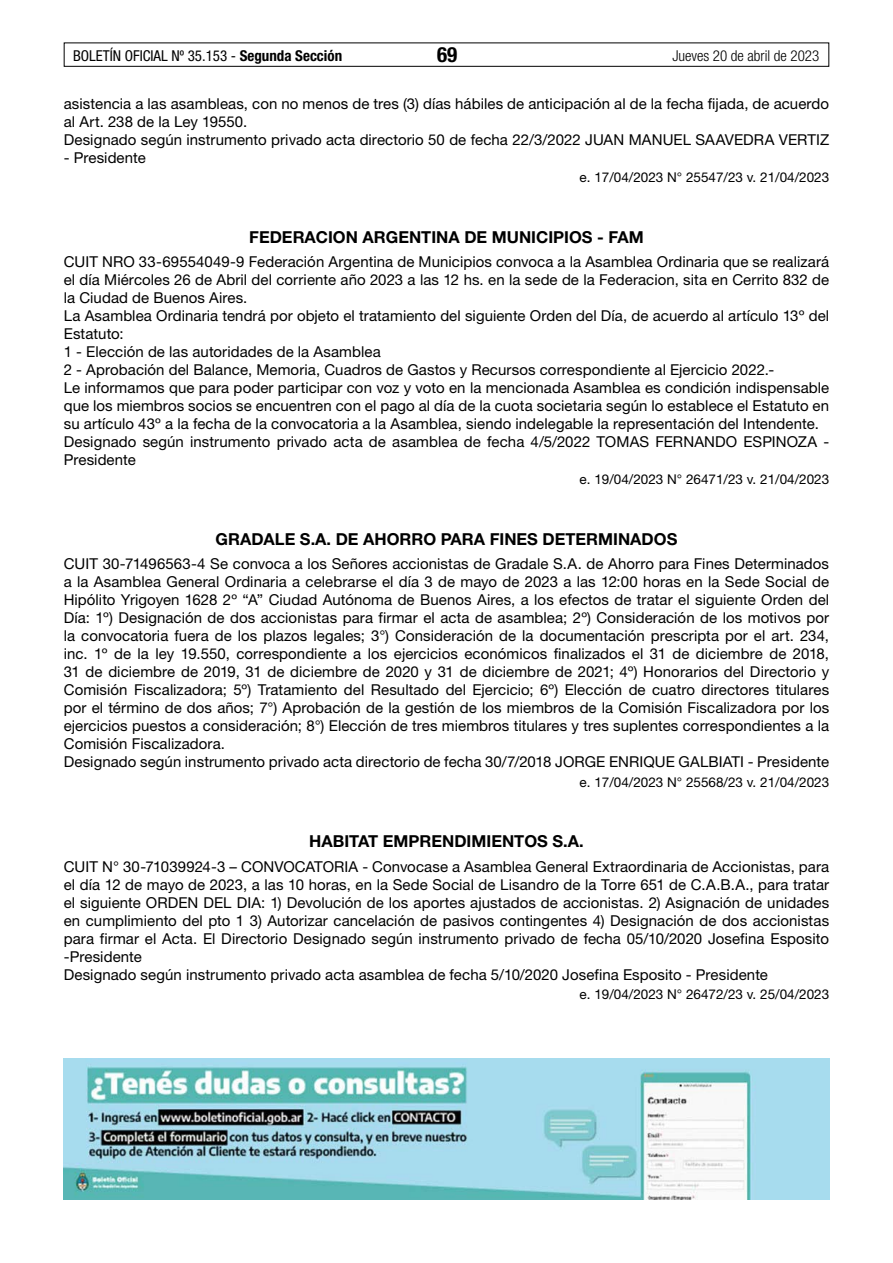
<style>
.page{position:relative;width:893px;height:1263px;background:#fff}
.page>*{position:absolute;margin:0;border:0;box-sizing:border-box;transform-origin:0 0}
.t1{font:700 condensed 21px "Helvetica Neue LT Std";color:#000}
.t2{font:700 16.5px "Helvetica Neue LT Std";color:#000}
.t3{font:15px/18px "Helvetica Neue LT Std";letter-spacing:.005em;color:#000}
.t4{font:condensed 15px "Helvetica Neue LT Std";color:#000}
.t5{font:300 condensed 15px "Helvetica Neue LT Std";color:#000}
.t6{font:13.5px "Helvetica Neue LT Std";color:#000}
.s1{font-weight:700}
</style>
<div class="page">
<div style="left:64px;top:43px;width:765px;height:24px;border:1px solid #000"></div>
<img style="left:64px;top:1059px;width:765px;height:140px">
<p class="t4" style="left:73px;top:47px;width:271px">BOLETÍN OFICIAL Nº 35.153 - <span class="s1">Segunda Sección</span></p>
<h1 class="t1" style="left:437px;top:42px;width:22px">69</h1>
<p class="t5" style="left:672px;top:47px;width:148px">Jueves 20 de abril de 2023</p>
<p class="t3" style="left:64px;top:94px;width:767px">asistencia a las asambleas, con no menos de tres (3) días hábiles de anticipación al de la fecha fijada, de acuerdo al Art. 238 de la Ley 19550.<br>Designado según instrumento privado acta directorio 50 de fecha 22/3/2022 JUAN MANUEL SAAVEDRA VERTIZ</p>
<p class="t3" style="left:64px;top:148px;width:84px">- Presidente</p>
<p class="t6" style="left:580px;top:169px;width:251px">e. 17/04/2023 N° 25547/23 v. 21/04/2023</p>
<p class="t2" style="left:249px;top:226px;width:396px">FEDERACION ARGENTINA DE MUNICIPIOS - FAM</p>
<p class="t3" style="left:64px;top:252px;width:767px">CUIT NRO 33-69554049-9 Federación Argentina de Municipios convoca a la Asamblea Ordinaria que se realizará el día Miércoles 26 de Abril del corriente año 2023 a las 12 hs. en la sede de la Federacion, sita en Cerrito 832 de la Ciudad de Buenos Aires.<br>La Asamblea Ordinaria tendrá por objeto el tratamiento del siguiente Orden del Día, de acuerdo al artículo 13º del Estatuto:<br>1 - Elección de las autoridades de la Asamblea<br>2 - Aprobación del Balance, Memoria, Cuadros de Gastos y Recursos correspondiente al Ejercicio 2022.-<br>Le informamos que para poder participar con voz y voto en la mencionada Asamblea es condición indispensable que los miembros socios se encuentren con el pago al día de la cuota societaria según lo establece el Estatuto en su artículo 43º a la fecha de la convocatoria a la Asamblea, siendo indelegable la representación del Intendente.<br>Designado según instrumento privado acta de asamblea de fecha 4/5/2022 TOMAS FERNANDO ESPINOZA - Presidente</p>
<p class="t6" style="left:580px;top:472px;width:251px">e. 19/04/2023 N° 26471/23 v. 21/04/2023</p>
<p class="t2" style="left:216px;top:529px;width:463px">GRADALE S.A. DE AHORRO PARA FINES DETERMINADOS</p>
<p class="t3" style="left:64px;top:555px;width:767px">CUIT 30-71496563-4 Se convoca a los Señores accionistas de Gradale S.A. de Ahorro para Fines Determinados a la Asamblea General Ordinaria a celebrarse el día 3 de mayo de 2023 a las 12:00 horas en la Sede Social de Hipólito Yrigoyen 1628 2º “A” Ciudad Autónoma de Buenos Aires, a los efectos de tratar el siguiente Orden del Día: 1º) Designación de dos accionistas para firmar el acta de asamblea; 2º) Consideración de los motivos por la convocatoria fuera de los plazos legales; 3°) Consideración de la documentación prescripta por el art. 234, inc. 1º de la ley 19.550, correspondiente a los ejercicios económicos finalizados el 31 de diciembre de 2018, 31 de diciembre de 2019, 31 de diciembre de 2020 y 31 de diciembre de 2021; 4º) Honorarios del Directorio y Comisión Fiscalizadora; 5º) Tratamiento del Resultado del Ejercicio; 6º) Elección de cuatro directores titulares por el término de dos años; 7°) Aprobación de la gestión de los miembros de la Comisión Fiscalizadora por los ejercicios puestos a consideración; 8°) Elección de tres miembros titulares y tres suplentes correspondientes a la Comisión Fiscalizadora.<br>Designado según instrumento privado acta directorio de fecha 30/7/2018 JORGE ENRIQUE GALBIATI - Presidente</p>
<p class="t6" style="left:580px;top:774px;width:251px">e. 17/04/2023 N° 25568/23 v. 21/04/2023</p>
<p class="t2" style="left:309px;top:831px;width:276px">HABITAT EMPRENDIMIENTOS S.A.</p>
<p class="t3" style="left:64px;top:857px;width:767px">CUIT N° 30-71039924-3 – CONVOCATORIA - Convocase a Asamblea General Extraordinaria de Accionistas, para el día 12 de mayo de 2023, a las 10 horas, en la Sede Social de Lisandro de la Torre 651 de C.A.B.A., para tratar el siguiente ORDEN DEL DIA: 1) Devolución de los aportes ajustados de accionistas. 2) Asignación de unidades en cumplimiento del pto 1 3) Autorizar cancelación de pasivos contingentes 4) Designación de dos accionistas para firmar el Acta. El Directorio Designado según instrumento privado de fecha 05/10/2020 Josefina Esposito -Presidente<br>Designado según instrumento privado acta asamblea de fecha 5/10/2020 Josefina Esposito - Presidente</p>
<p class="t6" style="left:580px;top:986px;width:251px">e. 19/04/2023 N° 26472/23 v. 25/04/2023</p>
</div>
